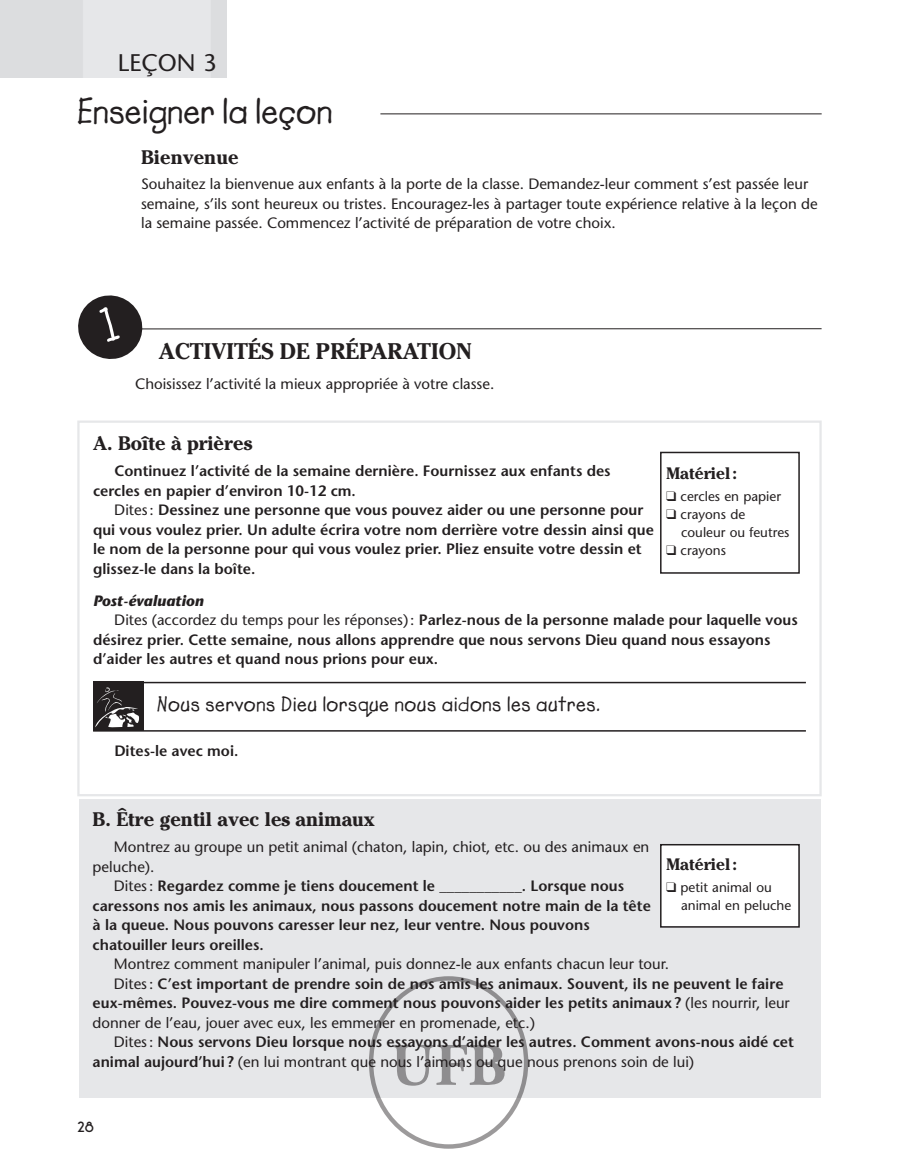
<style>
.page{position:relative;width:899px;height:1176px;background:#fff}
.page>*{position:absolute;margin:0;border:0;box-sizing:border-box;transform-origin:0 0}
.t1{font:700 60.3px "Adobe Garamond Pro";color:#231f20}
.t2{font:36px "Lemonade ICG Bold";color:#231f20}
.t3{font:24px "Stone Sans";color:#231f20}
.t4{font:700 22.5px "Cheltenham";color:#231f20}
.t5{font:700 21px "Lemonade";letter-spacing:.025em;color:#231f20}
.t6{font:700 19.5px "Cheltenham";color:#231f20}
.t7{font:700 16.5px "Cheltenham";color:#231f20}
.t8{font:600 15px/19.5px "Stone Sans";color:#231f20}
.t9{font:15px/19.5px "Stone Sans";color:#231f20}
.t10{font:italic 700 15px "Stone Sans";color:#231f20}
.t11{font:700 15px "New Garden";color:#231f20}
.t12{font:13.5px/18px "Stone Sans";color:#231f20}
.s1{font-weight:400}
.s2{font-weight:600}
</style>
<div class="page">
<hr style="left:380px;top:113px;width:441px;height:1px;background:#231f20">
<hr style="left:132px;top:328px;width:689px;height:1px;background:#231f20">
<div style="left:77px;top:420px;width:744px;height:376px;border:2px solid #e6e7e9"></div>
<hr style="left:93px;top:681px;width:713px;height:2px;background:#231f20">
<hr style="left:93px;top:730px;width:713px;height:1px;background:#231f20">
<div style="left:93px;top:681px;width:50px;height:49px;background:#231f20"></div>
<img style="left:95px;top:687px;width:44px;height:40px">
<div style="left:79px;top:798px;width:741px;height:299px;background:#e6e7e9"></div>
<div style="left:660px;top:451px;width:140px;height:122px;border:2px solid #231f20"></div>
<div style="left:661px;top:845px;width:137px;height:80px;background:#fff"></div>
<div style="left:660px;top:843px;width:140px;height:84px;border:2px solid #231f20"></div>
<div style="left:369px;top:975px;width:159px;height:173px;border:4px solid #231f20;border-radius:50%"></div>
<svg style="left:78px;top:295px;width:68px;height:64px"></svg>
<h3 class="t3" style="left:118px;top:49px;width:101px">LEÇON 3</h3>
<h2 class="t2" style="left:77px;top:90px;width:257px">Enseigner la leçon</h2>
<h3 class="t6" style="left:141px;top:144px;width:99px">Bienvenue</h3>
<p class="t9" style="left:141px;top:174px;width:678px">Souhaitez la bienvenue aux enfants à la porte de la classe. Demandez-leur comment s’est passée leur semaine, s’ils sont heureux ou tristes. Encouragez-les à partager toute expérience relative à la leçon de la semaine passée. Commencez l’activité de préparation de votre choix.</p>
<h3 class="t4" style="left:159px;top:337px;width:315px">ACTIVITÉS DE PRÉPARATION</h3>
<p class="t9" style="left:135px;top:374px;width:361px">Choisissez l’activité la mieux appropriée à votre classe.</p>
<h3 class="t6" style="left:93px;top:431px;width:161px">A. Boîte à prières</h3>
<p class="t8" style="left:93px;top:461px;width:519px;text-indent:21px">Continuez l’activité de la semaine dernière. Fournissez aux enfants des cercles en papier d’environ 10-12 cm.</p>
<p class="t8" style="left:93px;top:500px;width:562px;text-indent:21px"><span class="s1">Dites :</span> Dessinez une personne que vous pouvez aider ou une personne pour qui vous voulez prier. Un adulte écrira votre nom derrière votre dessin ainsi que le nom de la personne pour qui vous voulez prier. Pliez ensuite votre dessin et glissez-le dans la boîte.</p>
<p class="t10" style="left:93px;top:591px;width:112px">Post-évaluation</p>
<p class="t8" style="left:114px;top:610px;width:685px"><span class="s1">Dites (accordez du temps pour les réponses) :</span> Parlez-nous de la personne malade pour laquelle vous</p>
<p class="t8" style="left:93px;top:629px;width:679px">désirez prier. Cette semaine, nous allons apprendre que nous servons Dieu quand nous essayons</p>
<p class="t8" style="left:93px;top:649px;width:347px">d’aider les autres et quand nous prions pour eux.</p>
<h3 class="t5" style="left:157px;top:691px;width:444px">Nous servons Dieu lorsque nous aidons les autres.</h3>
<p class="t8" style="left:114px;top:740px;width:125px">Dites-le avec moi.</p>
<p class="t7" style="left:666px;top:462px;width:73px">Matériel :</p>
<p class="t12" style="left:666px;top:487px;width:116px">❑ cercles en papier</p>
<p class="t12" style="left:681px;top:505px;width:110px;text-indent:-15px">❑ crayons de couleur ou feutres</p>
<p class="t12" style="left:666px;top:541px;width:62px">❑ crayons</p>
<h3 class="t6" style="left:93px;top:807px;width:284px">B. Être gentil avec les animaux</h3>
<p class="t9" style="left:114px;top:837px;width:537px">Montrez au groupe un petit animal (chaton, lapin, chiot, etc. ou des animaux en</p>
<p class="t9" style="left:93px;top:856px;width:63px">peluche).</p>
<p class="t8" style="left:114px;top:876px;width:512px"><span class="s1">Dites :</span> Regardez comme je tiens doucement le ___________. Lorsque nous</p>
<p class="t8" style="left:93px;top:895px;width:560px">caressons nos amis les animaux, nous passons doucement notre main de la tête</p>
<p class="t8" style="left:93px;top:915px;width:498px">à la queue. Nous pouvons caresser leur nez, leur ventre. Nous pouvons</p>
<p class="t8" style="left:93px;top:934px;width:173px">chatouiller leurs oreilles.</p>
<p class="t9" style="left:114px;top:954px;width:557px">Montrez comment manipuler l’animal, puis donnez-le aux enfants chacun leur tour.</p>
<p class="t8" style="left:114px;top:973px;width:671px"><span class="s1">Dites :</span> C’est important de prendre soin de nos amis les animaux. Souvent, ils ne peuvent le faire</p>
<p class="t8" style="left:93px;top:993px;width:698px">eux-mêmes. Pouvez-vous me dire comment nous pouvons aider les petits animaux ? <span class="s1">(les nourrir, leur</span></p>
<p class="t9" style="left:93px;top:1012px;width:444px">donner de l’eau, jouer avec eux, les emmener en promenade, etc.)</p>
<p class="t8" style="left:114px;top:1032px;width:681px"><span class="s1">Dites :</span> Nous servons Dieu lorsque nous essayons d’aider les autres. Comment avons-nous aidé cet</p>
<p class="t9" style="left:93px;top:1051px;width:603px"><span class="s2">animal aujourd’hui ?</span> (en lui montrant que nous l’aimons ou que nous prenons soin de lui)</p>
<p class="t7" style="left:666px;top:853px;width:73px">Matériel :</p>
<p class="t12" style="left:681px;top:878px;width:112px;text-indent:-15px">❑ petit animal ou animal en peluche</p>
<h1 class="t1" style="left:390px;top:1030px;width:117px">UFB</h1>
<p class="t11" style="left:77px;top:1117px;width:18px">28</p>
</div>
